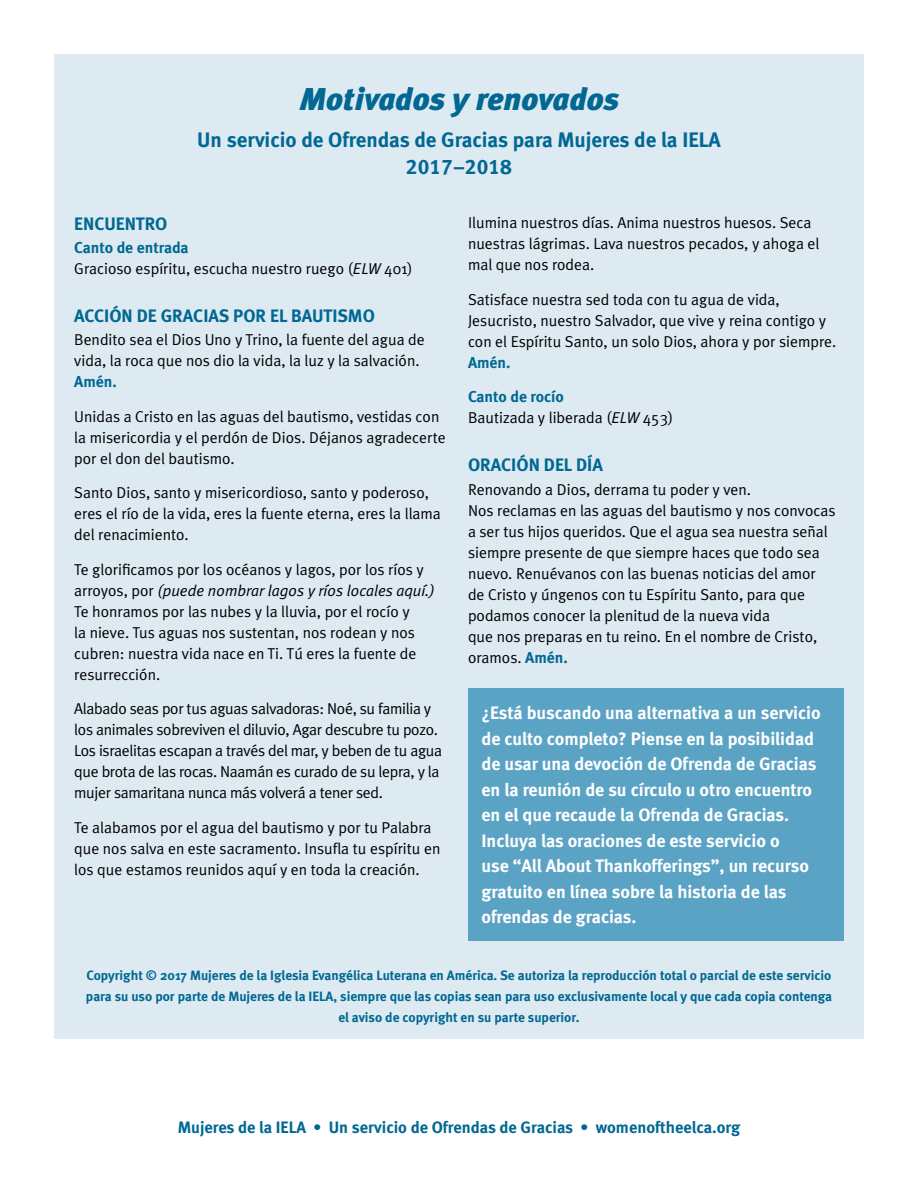
<style>
.page{position:relative;width:918px;height:1188px;background:#fff}
.page>*{position:absolute;margin:0;border:0;box-sizing:border-box;transform-origin:0 0}
.t1{font:italic 900 31.5px "Meta Plus";color:#006892}
.t2{font:21px/27.8px "Meta Bold LF";color:#006892;text-align:center}
.t3{font:18px/25.5px "Meta Bold LF";color:#fff}
.t4{font:18px "Meta Bold LF";color:#006892}
.t5{font:16.5px "Meta Bold LF";color:#006892}
.t6{font:15.75px/21px "Meta Plus Normal";color:#000}
.t7{font:15.75px/21px "Meta Plus Normal";letter-spacing:-.02em;color:#000}
.t8{font:15.75px "Meta Bold LF";color:#006892}
.t9{font:700 15.75px "Meta";color:#006892}
.t10{font:700 13.5px/21px "Meta";color:#006892;text-align:center}
.s1{font-style:italic}
.s2{font-family:"Meta Bold LF";color:#006892}
</style>
<div class="page">
<div style="left:54px;top:54px;width:810px;height:985px;background:#ddeaf2"></div>
<div style="left:468px;top:688px;width:376px;height:253px;background:#5ba3c4"></div>
<h1 class="t1" style="left:299px;top:81px;width:321px">Motivados y renovados</h1>
<h2 class="t2" style="left:197px;top:125px;width:525px">Un servicio de Ofrendas de Gracias para Mujeres de la IELA<br>2017–2018</h2>
<p class="t4" style="left:74px;top:213px;width:95px">ENCUENTRO</p>
<p class="t8" style="left:74px;top:238px;width:116px">Canto de entrada</p>
<p class="t6" style="left:74px;top:258px;width:340px">Gracioso espíritu, escucha nuestro ruego (<span class="s1">ELW</span> 401)</p>
<p class="t4" style="left:74px;top:305px;width:302px">ACCIÓN DE GRACIAS POR EL BAUTISMO</p>
<p class="t6" style="left:74px;top:329px;width:352px">Bendito sea el Dios Uno y Trino, la fuente del agua de vida, la roca que nos dio la vida, la luz y la salvación.</p>
<p class="t8" style="left:74px;top:372px;width:44px">Amén.</p>
<p class="t6" style="left:74px;top:406px;width:373px">Unidas a Cristo en las aguas del bautismo, vestidas con la misericordia y el perdón de Dios. Déjanos agradecerte por el don del bautismo.</p>
<p class="t6" style="left:74px;top:482px;width:368px">Santo Dios, santo y misericordioso, santo y poderoso, eres el río de la vida, eres la fuente eterna, eres la llama del renacimiento.</p>
<p class="t6" style="left:74px;top:559px;width:362px">Te glorificamos por los océanos y lagos, por los ríos y arroyos, por <span class="s1">(puede nombrar lagos y ríos locales aquí.)<br></span>Te honramos por las nubes y la lluvia, por el rocío y<br>la nieve. Tus aguas nos sustentan, nos rodean y nos cubren: nuestra vida nace en Ti. Tú eres la fuente de resurrección.</p>
<p class="t7" style="left:74px;top:698px;width:369px">Alabado seas por tus aguas salvadoras: Noé, su familia y los animales sobreviven el diluvio, Agar descubre tu pozo.<br>Los israelitas escapan a través del mar, y beben de tu agua que brota de las rocas. Naamán es curado de su lepra, y la mujer samaritana nunca más volverá a tener sed.</p>
<p class="t6" style="left:74px;top:817px;width:368px">Te alabamos por el agua del bautismo y por tu Palabra que nos salva en este sacramento. Insufla tu espíritu en los que estamos reunidos aquí y en toda la creación.</p>
<p class="t6" style="left:468px;top:212px;width:353px">Ilumina nuestros días. Anima nuestros huesos. Seca nuestras lágrimas. Lava nuestros pecados, y ahoga el mal que nos rodea.</p>
<p class="t6" style="left:468px;top:289px;width:370px">Satisface nuestra sed toda con tu agua de vida,<br>Jesucristo, nuestro Salvador, que vive y reina contigo y con el Espíritu Santo, un solo Dios, ahora y por siempre.</p>
<p class="t9" style="left:468px;top:353px;width:44px">Amén.</p>
<p class="t8" style="left:468px;top:387px;width:98px">Canto de rocío</p>
<p class="t6" style="left:468px;top:407px;width:207px">Bautizada y liberada (<span class="s1">ELW</span> 453)</p>
<p class="t4" style="left:468px;top:455px;width:136px">ORACIÓN DEL DÍA</p>
<p class="t6" style="left:468px;top:478px;width:369px">Renovando a Dios, derrama tu poder y ven.<br>Nos reclamas en las aguas del bautismo y nos convocas a ser tus hijos queridos. Que el agua sea nuestra señal siempre presente de que siempre haces que todo sea nuevo. Renuévanos con las buenas noticias del amor de Cristo y úngenos con tu Espíritu Santo, para que podamos conocer la plenitud de la nueva vida<br>que nos preparas en tu reino. En el nombre de Cristo, oramos. <span class="s2">Amén.</span></p>
<p class="t3" style="left:482px;top:700px;width:341px">¿Está buscando una alternativa a un servicio de culto completo? Piense en la posibilidad de usar una devoción de Ofrenda de Gracias en la reunión de su círculo u otro encuentro en el que recaude la Ofrenda de Gracias.<br>Incluya las oraciones de este servicio o<br>use “All About Thankofferings”, un recurso gratuito en línea sobre la historia de las ofrendas de gracias.</p>
<p class="t10" style="left:86px;top:965px;width:748px">Copyright © 2017 Mujeres de la Iglesia Evangélica Luterana en América. Se autoriza la reproducción total o parcial de este servicio para su uso por parte de Mujeres de la IELA, siempre que las copias sean para uso exclusivamente local y que cada copia contenga el aviso de copyright en su parte superior.</p>
<p class="t5" style="left:178px;top:1118px;width:564px">Mujeres de la IELA • Un servicio de Ofrendas de Gracias • womenoftheelca.org</p>
</div>
